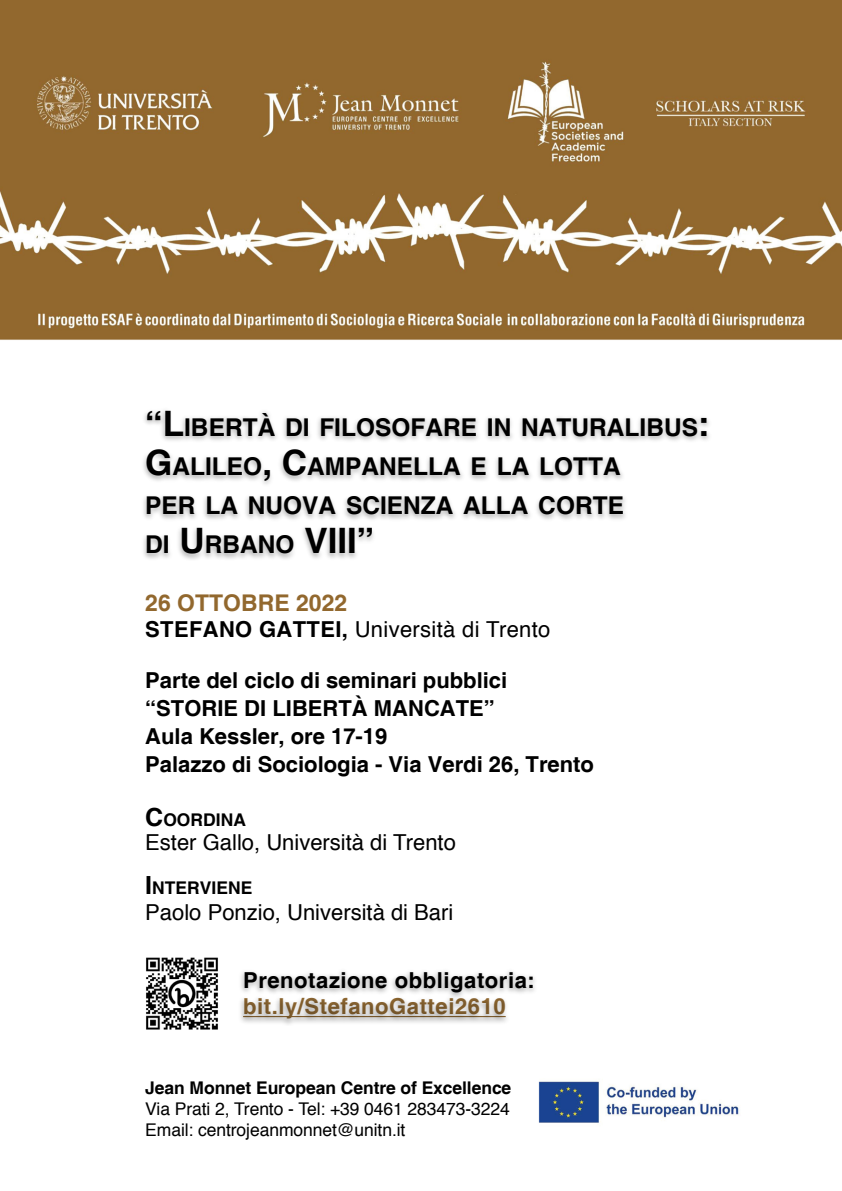
<style>
.page{position:relative;width:842px;height:1191px;background:#fff}
.page>*{position:absolute;margin:0;border:0;box-sizing:border-box;transform-origin:0 0}
.t1{font:700 24.5px/39px "Helvetica";color:#000}
.t2{font:700 23px "Helvetica";color:#92682e}
.t3{font:700 22px "Helvetica";color:#000}
.t4{font:22px "Helvetica";color:#000}
.t5{font:700 22px "Helvetica";letter-spacing:.025em;color:#000}
.t6{font:700 22px "Helvetica";letter-spacing:.025em;color:#92682e}
.t7{font:17.5px "Helvetica";letter-spacing:-.005em;color:#000}
.t8{font:700 17.5px "Helvetica";letter-spacing:-.005em;color:#000}
.t9{font:700 17.5px "Helvetica";color:#000}
.s1{font-size:35px}
.s2{font-weight:700}
.s3{font-size:25px}
</style>
<div class="page">
<img style="left:0;top:0;width:842px;height:340px">
<img style="left:538px;top:1081px;width:201px;height:42px">
<div style="left:140px;top:406px;width:572px;height:155px;background:#000;opacity:.7"></div>
<img style="left:146px;top:957px;width:72px;height:73px">
<div style="left:237px;top:966px;width:301px;height:60px;background:#000;opacity:.7"></div>
<p class="t1" style="left:145px;top:409px;width:566px"><span class="s1">“L</span>IBERTÀ DI FILOSOFARE IN NATURALIBUS<span class="s1">:<br>G</span>ALILEO<span class="s1">, C</span>AMPANELLA E LA LOTTA<br>PER LA NUOVA SCIENZA ALLA CORTE<br>DI <span class="s1">U</span> RBANO <span class="s1">VIII”</span></p>
<p class="t2" style="left:145px;top:588px;width:203px">26 OTTOBRE 2022</p>
<p class="t4" style="left:145px;top:612px;width:407px"><span class="s2">STEFANO GATTEI,</span> Università di Trento</p>
<p class="t3" style="left:145px;top:667px;width:363px">Parte del ciclo di seminari pubblici</p>
<p class="t3" style="left:145px;top:695px;width:351px">“STORIE DI LIBERTÀ MANCATE”</p>
<p class="t3" style="left:145px;top:723px;width:244px">Aula Kessler, ore 17-19</p>
<p class="t3" style="left:145px;top:751px;width:450px">Palazzo di Sociologia - Via Verdi 26, Trento</p>
<p class="t9" style="left:145px;top:809px;width:102px"><span class="s3">C</span>OORDINA</p>
<p class="t4" style="left:145px;top:825px;width:312px">Ester Gallo, Università di Trento</p>
<p class="t9" style="left:145px;top:877px;width:109px"><span class="s3">I</span> NTERVIENE</p>
<p class="t4" style="left:145px;top:895px;width:310px">Paolo Ponzio, Università di Bari</p>
<p class="t5" style="left:243px;top:966px;width:293px">Prenotazione obbligatoria:</p>
<p class="t6" style="left:243px;top:993px;width:264px">bit.ly/StefanoGattei2610</p>
<p class="t8" style="left:145px;top:1077px;width:368px">Jean Monnet European Centre of Excellence</p>
<p class="t7" style="left:145px;top:1095px;width:366px">Via Prati 2, Trento - Tel: +39 0461 283473-3224</p>
<p class="t7" style="left:145px;top:1116px;width:262px">Email: centrojeanmonnet@unitn.it</p>
</div>
